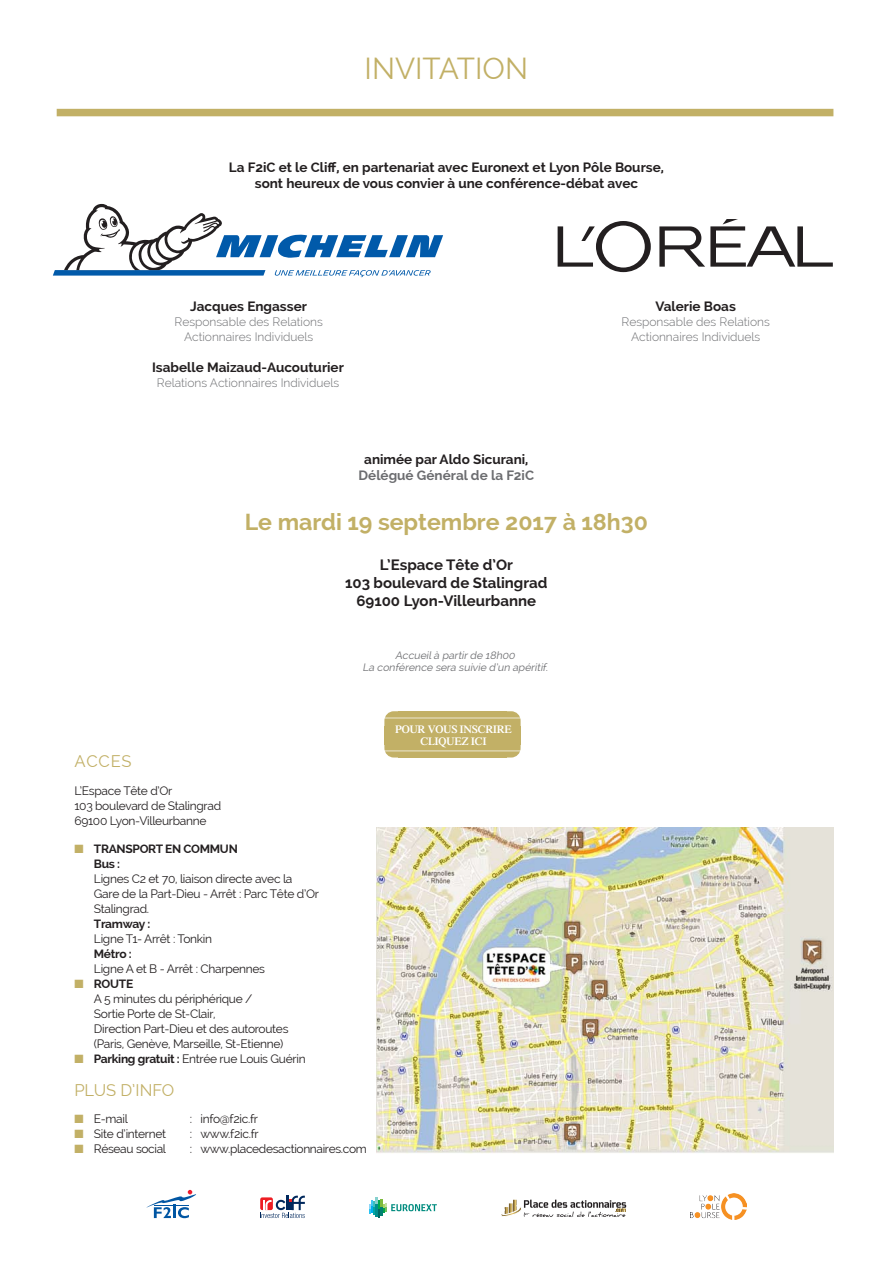
<style>
.page{position:relative;width:893px;height:1263px;background:#fff}
.page>*{position:absolute;margin:0;border:0;box-sizing:border-box;transform-origin:0 0}
.t1{font:29.7px "Raleway";color:#c2b066}
.t2{font:700 23.1px "Raleway";color:#c2b066}
.t3{font:16.5px "Raleway";color:#c2b066}
.t4{font:700 15px/18px "Raleway";color:#231f20;text-align:center}
.t5{font:700 13.5px/16.5px "Raleway";color:#231f20;text-align:center}
.t6{font:700 13.5px "Raleway";color:#6c6d70}
.t7{font:12px/15px "Raleway";letter-spacing:-.025em;color:#231f20}
.t8{font:300 12px/15px "Raleway";color:#6c6d70;text-align:center}
.t9{font:700 12px/15px "Raleway";letter-spacing:-.025em;color:#231f20}
.t10{font:600 11.1px/12px "Times";letter-spacing:-.03em;color:#fff;text-align:center}
.t11{font:italic 10.5px/12.6px "Raleway";color:#6c6d70;text-align:center}
.s1{color:#c2b066}
.s2{font-weight:700}
</style>
<div class="page">
<div style="left:57px;top:109px;width:776px;height:7px;background:#c2b066"></div>
<svg style="left:507px;top:711px;width:14px;height:15px"></svg>
<div style="left:506px;top:726px;width:15px;height:18px;background:#c2b066"></div>
<div style="left:398px;top:726px;width:109px;height:18px;background:#c2b066"></div>
<div style="left:398px;top:711px;width:109px;height:16px;background:#c2b066"></div>
<svg style="left:384px;top:711px;width:14px;height:15px"></svg>
<div style="left:384px;top:726px;width:15px;height:18px;background:#c2b066"></div>
<div style="left:398px;top:744px;width:109px;height:13px;background:#c2b066"></div>
<svg style="left:384px;top:744px;width:15px;height:13px"></svg>
<svg style="left:506px;top:744px;width:15px;height:13px"></svg>
<hr style="left:381px;top:717px;width:146px;height:1px;background:#fff">
<hr style="left:381px;top:718px;width:145px;height:1px;background:#fff">
<hr style="left:381px;top:750px;width:145px;height:1px;background:#fff">
<svg style="left:260px;top:1196px;width:45px;height:22px"></svg>
<svg style="left:146px;top:1190px;width:50px;height:28px"></svg>
<svg style="left:369px;top:1197px;width:68px;height:21px"></svg>
<svg style="left:501px;top:1199px;width:125px;height:18px"></svg>
<img style="left:691px;top:1194px;width:55px;height:25px">
<img style="left:376px;top:828px;width:457px;height:325px">
<svg style="left:558px;top:221px;width:93px;height:51px"></svg>
<svg style="left:659px;top:219px;width:174px;height:48px"></svg>
<svg style="left:53px;top:204px;width:390px;height:73px"></svg>
<h1 class="t1" style="left:365px;top:51px;width:165px">INVITATION</h1>
<p class="t5" style="left:229px;top:159px;width:437px">La F2iC et le Cliff, en partenariat avec Euronext et Lyon Pôle Bourse, sont heureux de vous convier à une conférence-débat avec</p>
<p class="t5" style="left:190px;top:298px;width:118px">Jacques Engasser</p>
<p class="t8" style="left:175px;top:314px;width:150px">Responsable des Relations<br>Actionnaires Individuels</p>
<p class="t5" style="left:152px;top:359px;width:193px">Isabelle Maizaud-Aucouturier</p>
<p class="t8" style="left:157px;top:375px;width:184px">Relations Actionnaires Individuels</p>
<p class="t5" style="left:364px;top:451px;width:166px">animée par Aldo Sicurani,</p>
<p class="t6" style="left:359px;top:468px;width:177px">Délégué Général de la F2iC</p>
<p class="t5" style="left:655px;top:298px;width:82px">Valerie Boas</p>
<p class="t8" style="left:622px;top:314px;width:150px">Responsable des Relations<br>Actionnaires Individuels</p>
<h2 class="t2" style="left:245px;top:508px;width:405px">Le mardi 19 septembre 2017 à 18h30</h2>
<p class="t4" style="left:345px;top:556px;width:204px">L’Espace Tête d’Or<br>103 boulevard de Stalingrad<br>69100 Lyon-Villeurbanne</p>
<p class="t11" style="left:362px;top:648px;width:189px">Accueilà partirde 18h00<br>La conférence sera suivie d’un apéritif.</p>
<h3 class="t3" style="left:74px;top:752px;width:59px">ACCES</h3>
<p class="t7" style="left:74px;top:783px;width:148px">L’Espace Tête d’Or<br>103 boulevard de Stalingrad<br>69100 Lyon-Villeurbanne</p>
<p class="t9" style="left:94px;top:841px;width:145px;text-indent:-20px"><span class="s1">■</span> TRANSPORT EN COMMUN<br>Bus :</p>
<p class="t7" style="left:94px;top:871px;width:227px">Lignes C2 et 70, liaison directe avec la<br>Gare de la Part-Dieu - Arrêt : Parc Tête d’Or<br>Stalingrad.</p>
<p class="t9" style="left:94px;top:916px;width:58px">Tramway :</p>
<p class="t7" style="left:94px;top:931px;width:120px">Ligne T1- Arrêt : Tonkin</p>
<p class="t9" style="left:94px;top:946px;width:39px">Métro :</p>
<p class="t7" style="left:94px;top:961px;width:173px">Ligne A et B - Arrêt : Charpennes</p>
<p class="t7" style="left:94px;top:976px;width:196px;text-indent:-20px"><span class="s1">■</span> <span class="s2">ROUTE<br></span>A 5 minutes du périphérique /<br>Sortie Porte de St-Clair,<br>Direction Part-Dieu et des autoroutes (Paris, Genève, Marseille, St-Etienne)</p>
<p class="t7" style="left:74px;top:1051px;width:233px"><span class="s1">■</span> <span class="s2">Parking gratuit :</span> Entrée rue Louis Guérin</p>
<h3 class="t3" style="left:74px;top:1080px;width:101px">PLUS D’INFO</h3>
<p class="t7" style="left:74px;top:1111px;width:55px"><span class="s1">■</span> E-mail</p>
<p class="t7" style="left:190px;top:1111px;width:70px">: info@f2ic.fr</p>
<p class="t7" style="left:74px;top:1126px;width:93px"><span class="s1">■</span> Site d’internet</p>
<p class="t7" style="left:190px;top:1126px;width:70px">: www.f2ic.fr</p>
<p class="t7" style="left:74px;top:1141px;width:93px"><span class="s1">■</span> Réseau social</p>
<p class="t7" style="left:190px;top:1141px;width:178px">: www.placedesactionnaires.com</p>
<p class="t10" style="left:395px;top:723px;width:118px">POUR VOUS INSCRIRE<br>CLIQUEZ ICI</p>
</div>
